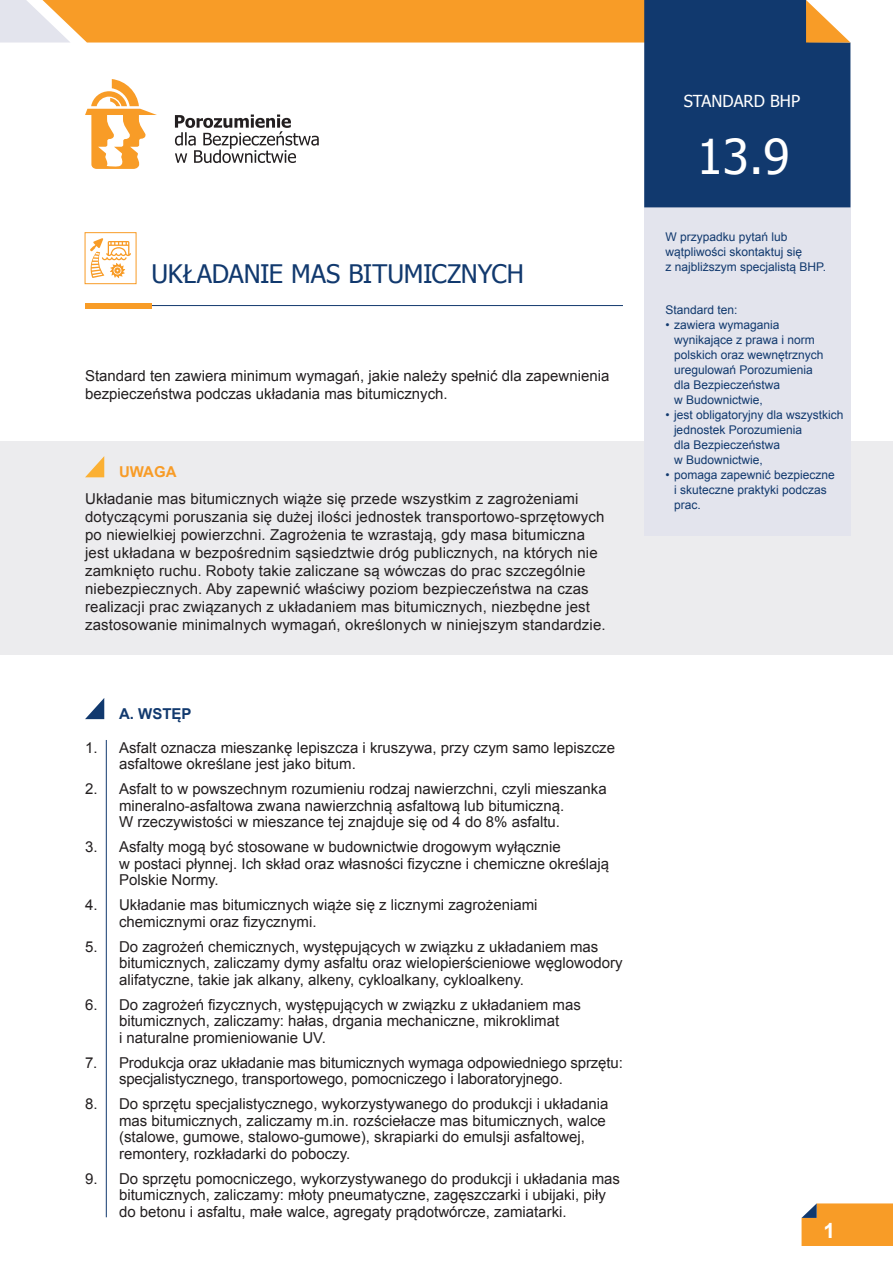
<style>
.page{position:relative;width:893px;height:1263px;background:#fff}
.page>*{position:absolute;margin:0;border:0;box-sizing:border-box;transform-origin:0 0}
.t1{font:48px "Tahoma";color:#fff}
.Tytul{font:25.5px "Tahoma";letter-spacing:-.01em;color:#11396e}
.tekst{font:700 21px "Arial";color:#fff}
.t2{font:16.5px "Tahoma";color:#fff}
.Tekst_numerowany{font:15px/16.5px "Arial";color:#231f20}
.tekst-2{font:15px/18px "Arial";letter-spacing:.01em;color:#231f20}
.Tytulik{font:700 15px "Arial";color:#11396e}
.Uwaga{font:700 15px "Arial";color:#f89c27}
.tekst_wymienianie{font:12px/15px "Arial";color:#11396e}
.tekst-3{font:12px/15px "Arial";color:#11396e}
</style>
<div class="page">
<div style="left:0;top:441px;width:893px;height:214px;background:#ececee"></div>
<svg style="left:85px;top:456px;width:19px;height:21px"></svg>
<svg style="left:85px;top:698px;width:19px;height:21px"></svg>
<hr style="left:151px;top:305px;width:472px;height:1px;background:#11396e">
<div style="left:644px;top:170px;width:206px;height:365px;background:#e3e4ed"></div>
<div style="left:85px;top:303px;width:66px;height:5px;background:#f89c27"></div>
<svg style="left:0;top:0;width:850px;height:207px"></svg>
<svg style="left:801px;top:1203px;width:92px;height:43px;background:#f19d32"></svg>
<hr style="left:106px;top:740px;width:1px;height:477px;background:#11396e">
<div style="left:85px;top:232px;width:51px;height:52px;border:1px solid #f89c27"></div>
<svg style="left:90px;top:238px;width:41px;height:40px"></svg>
<p class="Tytul" style="left:151px;top:257px;width:374px">UKŁADANIE MAS BITUMICZNYCH</p>
<p class="tekst-2" style="left:85px;top:367px;width:526px">Standard ten zawiera minimum wymagań, jakie należy spełnić dla zapewnienia bezpieczeństwa podczas układania mas bitumicznych.</p>
<p class="Uwaga" style="left:119px;top:462px;width:59px">UWAGA</p>
<p class="tekst-2" style="left:85px;top:490px;width:522px">Układanie mas bitumicznych wiąże się przede wszystkim z zagrożeniami dotyczącymi poruszania się dużej ilości jednostek transportowo-sprzętowych po niewielkiej powierzchni. Zagrożenia te wzrastają, gdy masa bitumiczna jest układana w bezpośrednim sąsiedztwie dróg publicznych, na których nie zamknięto ruchu. Roboty takie zaliczane są wówczas do prac szczególnie niebezpiecznych. Aby zapewnić właściwy poziom bezpieczeństwa na czas realizacji prac związanych z układaniem mas bitumicznych, niezbędne jest zastosowanie minimalnych wymagań, określonych w niniejszym standardzie.</p>
<p class="Tytulik" style="left:119px;top:704px;width:74px">A. WSTĘP</p>
<p class="Tekst_numerowany" style="left:119px;top:739px;width:497px;text-indent:-34px">1. Asfalt oznacza mieszankę lepiszcza i kruszywa, przy czym samo lepiszcze asfaltowe określane jest jako bitum.</p>
<p class="Tekst_numerowany" style="left:119px;top:781px;width:489px;text-indent:-34px">2. Asfalt to w powszechnym rozumieniu rodzaj nawierzchni, czyli mieszanka mineralno-asfaltowa zwana nawierzchnią asfaltową lub bitumiczną.<br>W rzeczywistości w mieszance tej znajduje się od 4 do 8% asfaltu.</p>
<p class="Tekst_numerowany" style="left:119px;top:839px;width:492px;text-indent:-34px">3. Asfalty mogą być stosowane w budownictwie drogowym wyłącznie<br>w postaci płynnej. Ich skład oraz własności fizyczne i chemiczne określają<br>Polskie Normy.</p>
<p class="Tekst_numerowany" style="left:119px;top:897px;width:420px;text-indent:-34px">4. Układanie mas bitumicznych wiąże się z licznymi zagrożeniami chemicznymi oraz fizycznymi.</p>
<p class="Tekst_numerowany" style="left:119px;top:938px;width:505px;text-indent:-34px">5. Do zagrożeń chemicznych, występujących w związku z układaniem mas bitumicznych, zaliczamy dymy asfaltu oraz wielopierścieniowe węglowodory alifatyczne, takie jak alkany, alkeny, cykloalkany, cykloalkeny.</p>
<p class="Tekst_numerowany" style="left:119px;top:996px;width:463px;text-indent:-34px">6. Do zagrożeń fizycznych, występujących w związku z układaniem mas bitumicznych, zaliczamy: hałas, drgania mechaniczne, mikroklimat<br>i naturalne promieniowanie UV.</p>
<p class="Tekst_numerowany" style="left:119px;top:1054px;width:505px;text-indent:-34px">7. Produkcja oraz układanie mas bitumicznych wymaga odpowiedniego sprzętu: specjalistycznego, transportowego, pomocniczego i laboratoryjnego.</p>
<p class="Tekst_numerowany" style="left:119px;top:1096px;width:491px;text-indent:-34px">8. Do sprzętu specjalistycznego, wykorzystywanego do produkcji i układania mas bitumicznych, zaliczamy m.in. rozściełacze mas bitumicznych, walce (stalowe, gumowe, stalowo-gumowe), skrapiarki do emulsji asfaltowej, remontery, rozkładarki do poboczy.</p>
<p class="Tekst_numerowany" style="left:119px;top:1170px;width:503px;text-indent:-34px">9. Do sprzętu pomocniczego, wykorzystywanego do produkcji i układania mas bitumicznych, zaliczamy: młoty pneumatyczne, zagęszczarki i ubijaki, piły do betonu i asfaltu, małe walce, agregaty prądotwórcze, zamiatarki.</p>
<p class="t2" style="left:684px;top:90px;width:118px">STANDARD BHP</p>
<p class="t1" style="left:697px;top:124px;width:95px">13.9</p>
<p class="tekst-3" style="left:665px;top:229px;width:162px">W przypadku pytań lub wątpliwości skontaktuj się<br>z najbliższym specjalistą BHP.</p>
<p class="tekst-3" style="left:665px;top:302px;width:74px">Standard ten:</p>
<p class="tekst_wymienianie" style="left:674px;top:317px;width:151px;text-indent:-9px">• zawiera wymagania wynikające z prawa i norm polskich oraz wewnętrznych uregulowań Porozumienia dla Bezpieczeństwa<br>w Budownictwie,</p>
<p class="tekst_wymienianie" style="left:674px;top:407px;width:171px;text-indent:-9px">• jest obligatoryjny dla wszystkich jednostek Porozumienia<br>dla Bezpieczeństwa<br>w Budownictwie,</p>
<p class="tekst_wymienianie" style="left:674px;top:467px;width:162px;text-indent:-9px">• pomaga zapewnić bezpieczne i skuteczne praktyki podczas prac.</p>
<p class="tekst" style="left:823px;top:1217px;width:13px">1</p>
</div>
